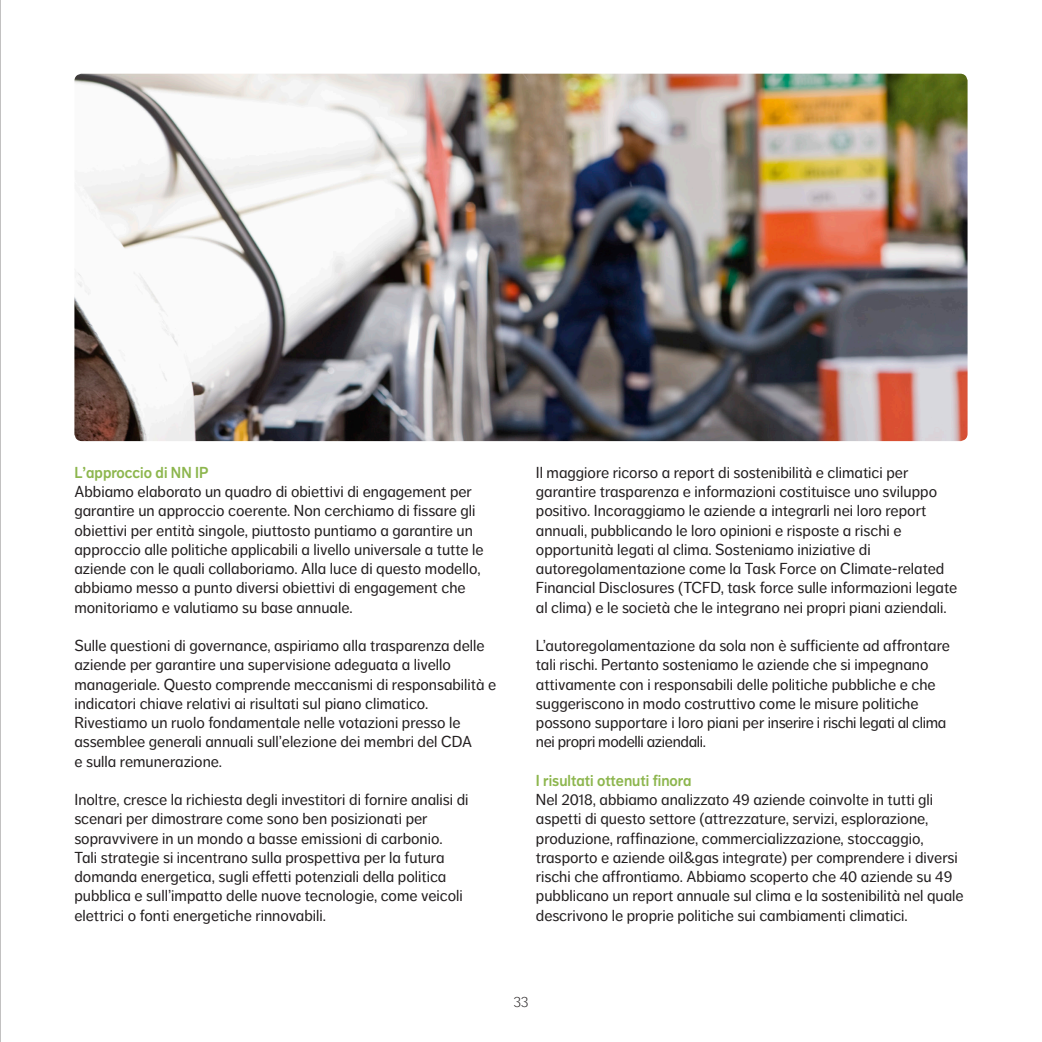
<style>
.page{position:relative;width:1042px;height:1042px;background:#fff}
.page>*{position:absolute;margin:0;border:0;box-sizing:border-box;transform-origin:0 0}
.N_10_BODY_TEKST_ENG{font:15.75px/19.2px "NN Dagny Text";color:#231f20}
.N_03B_KOP_3__10_pt{font:15.75px "NN Dagny Display";color:#8db64e}
.t1{font:300 14.88px "NN Dagny Text";color:#231f20}
</style>
<div class="page">
<img style="left:74px;top:74px;width:893px;height:367px">
<hr style="left:0;top:0;width:1px;height:1042px;background:#bfbebe">
<p class="N_03B_KOP_3__10_pt" style="left:74px;top:463px;width:136px">L’approccio di NN IP</p>
<p class="N_10_BODY_TEKST_ENG" style="left:74px;top:482px;width:411px">Abbiamo elaborato un quadro di obiettivi di engagement per garantire un approccio coerente. Non cerchiamo di fissare gli obiettivi per entità singole, piuttosto puntiamo a garantire un approccio alle politiche applicabili a livello universale a tutte le aziende con le quali collaboriamo. Alla luce di questo modello, abbiamo messo a punto diversi obiettivi di engagement che monitoriamo e valutiamo su base annuale.</p>
<p class="N_10_BODY_TEKST_ENG" style="left:74px;top:636px;width:423px">Sulle questioni di governance, aspiriamo alla trasparenza delle aziende per garantire una supervisione adeguata a livello manageriale. Questo comprende meccanismi di responsabilità e indicatori chiave relativi ai risultati sul piano climatico.<br>Rivestiamo un ruolo fondamentale nelle votazioni presso le assemblee generali annuali sull’elezione dei membri del CDA<br>e sulla remunerazione.</p>
<p class="N_10_BODY_TEKST_ENG" style="left:74px;top:790px;width:396px">Inoltre, cresce la richiesta degli investitori di fornire analisi di scenari per dimostrare come sono ben posizionati per sopravvivere in un mondo a basse emissioni di carbonio.<br>Tali strategie si incentrano sulla prospettiva per la futura domanda energetica, sugli effetti potenziali della politica pubblica e sull’impatto delle nuove tecnologie, come veicoli elettrici o fonti energetiche rinnovabili.</p>
<p class="N_10_BODY_TEKST_ENG" style="left:536px;top:463px;width:423px">Il maggiore ricorso a report di sostenibilità e climatici per garantire trasparenza e informazioni costituisce uno sviluppo positivo. Incoraggiamo le aziende a integrarli nei loro report annuali, pubblicando le loro opinioni e risposte a rischi e opportunità legati al clima. Sosteniamo iniziative di autoregolamentazione come la Task Force on Climate-related Financial Disclosures (TCFD, task force sulle informazioni legate al clima) e le società che le integrano nei propri piani aziendali.</p>
<p class="N_10_BODY_TEKST_ENG" style="left:536px;top:636px;width:415px">L’autoregolamentazione da sola non è sufficiente ad affrontare tali rischi. Pertanto sosteniamo le aziende che si impegnano attivamente con i responsabili delle politiche pubbliche e che suggeriscono in modo costruttivo come le misure politiche possono supportare i loro piani per inserire i rischi legati al clima nei propri modelli aziendali.</p>
<p class="N_03B_KOP_3__10_pt" style="left:536px;top:771px;width:157px">I risultati ottenuti finora</p>
<p class="N_10_BODY_TEKST_ENG" style="left:536px;top:790px;width:429px">Nel 2018, abbiamo analizzato 49 aziende coinvolte in tutti gli aspetti di questo settore (attrezzature, servizi, esplorazione, produzione, raffinazione, commercializzazione, stoccaggio, trasporto e aziende oil&amp;gas integrate) per comprendere i diversi rischi che affrontiamo. Abbiamo scoperto che 40 aziende su 49 pubblicano un report annuale sul clima e la sostenibilità nel quale descrivono le proprie politiche sui cambiamenti climatici.</p>
<p class="t1" style="left:513px;top:994px;width:17px">33</p>
</div>
